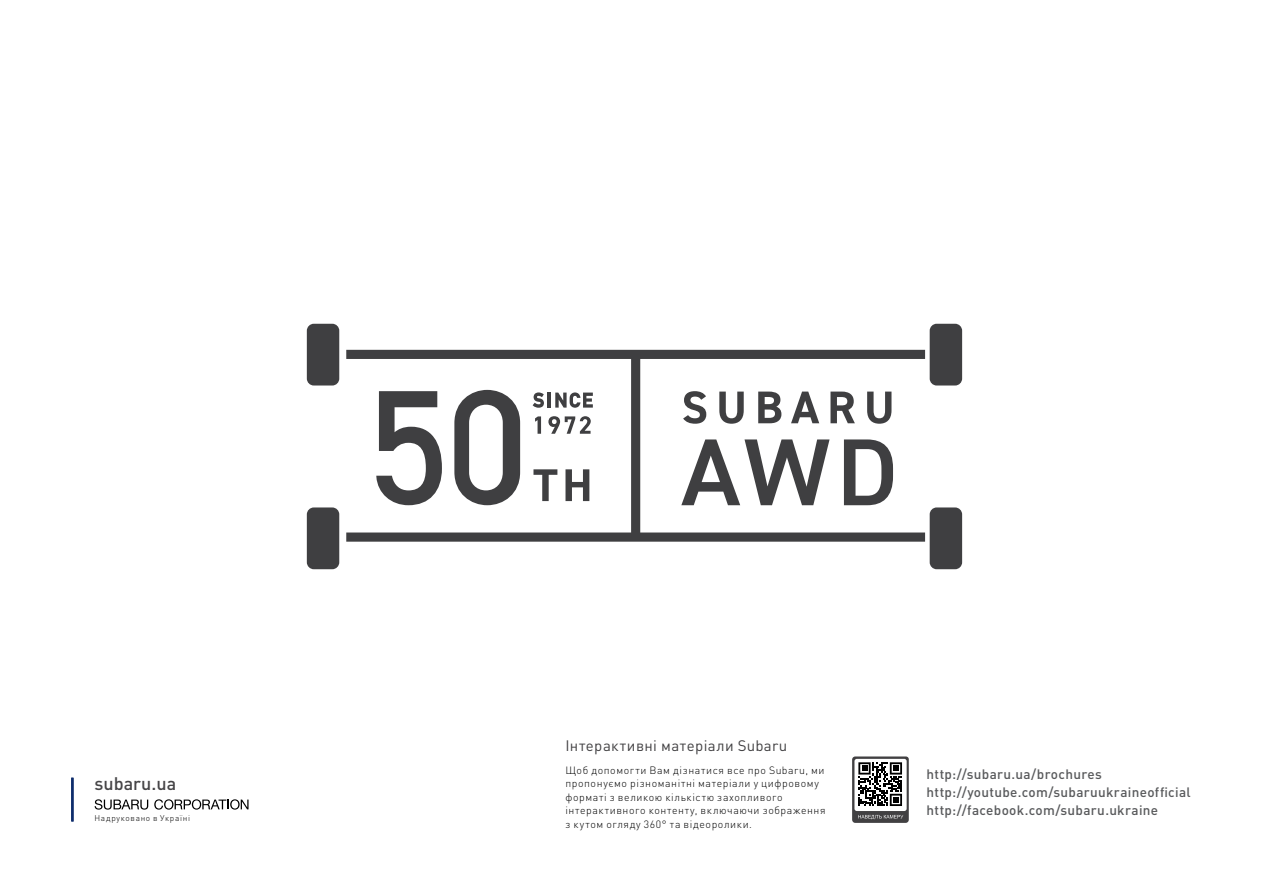
<style>
.page{position:relative;width:1263px;height:893px;background:#fff}
.page>*{position:absolute;margin:0;border:0;box-sizing:border-box;transform-origin:0 0}
.t1{font:500 18px "DIN Pro";color:#464547}
.t2{font:15px "DIN Pro";letter-spacing:.025em;color:#414042}
.t3{font:500 13.5px/18px "DIN Pro";letter-spacing:.02em;color:#58595b}
.t4{font:300 10.5px/13.5px "DIN Pro";letter-spacing:.055em;color:#000}
.t5{font:300 8.25px "DIN Pro";letter-spacing:.08em;color:#000}
</style>
<div class="page">
<svg style="left:346px;top:350px;width:579px;height:192px"></svg>
<div style="left:307px;top:324px;width:32px;height:61px;background:#3f3f41;border-radius:7px"></div>
<div style="left:930px;top:324px;width:32px;height:61px;background:#3f3f41;border-radius:7px"></div>
<div style="left:307px;top:507px;width:32px;height:62px;background:#3f3f41;border-radius:7px"></div>
<div style="left:930px;top:507px;width:32px;height:62px;background:#3f3f41;border-radius:7px"></div>
<hr style="left:71px;top:778px;width:3px;height:43px;background:#0d2c6c">
<svg style="left:95px;top:799px;width:154px;height:11px"></svg>
<svg style="left:852px;top:756px;width:57px;height:67px"></svg>
<h1 class="t1" style="left:95px;top:769px;width:83px">subaru.ua</h1>
<p class="t5" style="left:95px;top:812px;width:97px">Надруковано в Україні</p>
<h2 class="t2" style="left:565px;top:733px;width:223px">Інтерактивні матеріали Subaru</h2>
<p class="t4" style="left:565px;top:762px;width:262px">Щоб допомогти Вам дізнатися все про Subaru, ми пропонуємо різноманітні матеріали у цифровому форматі з великою кількістю захопливого інтерактивного контенту, включаючи зображення з кутом огляду 360° та відеоролики.</p>
<p class="t3" style="left:927px;top:764px;width:266px">http://subaru.ua/brochures http://youtube.com/subaruukraineofficial http://facebook.com/subaru.ukraine</p>
</div>
